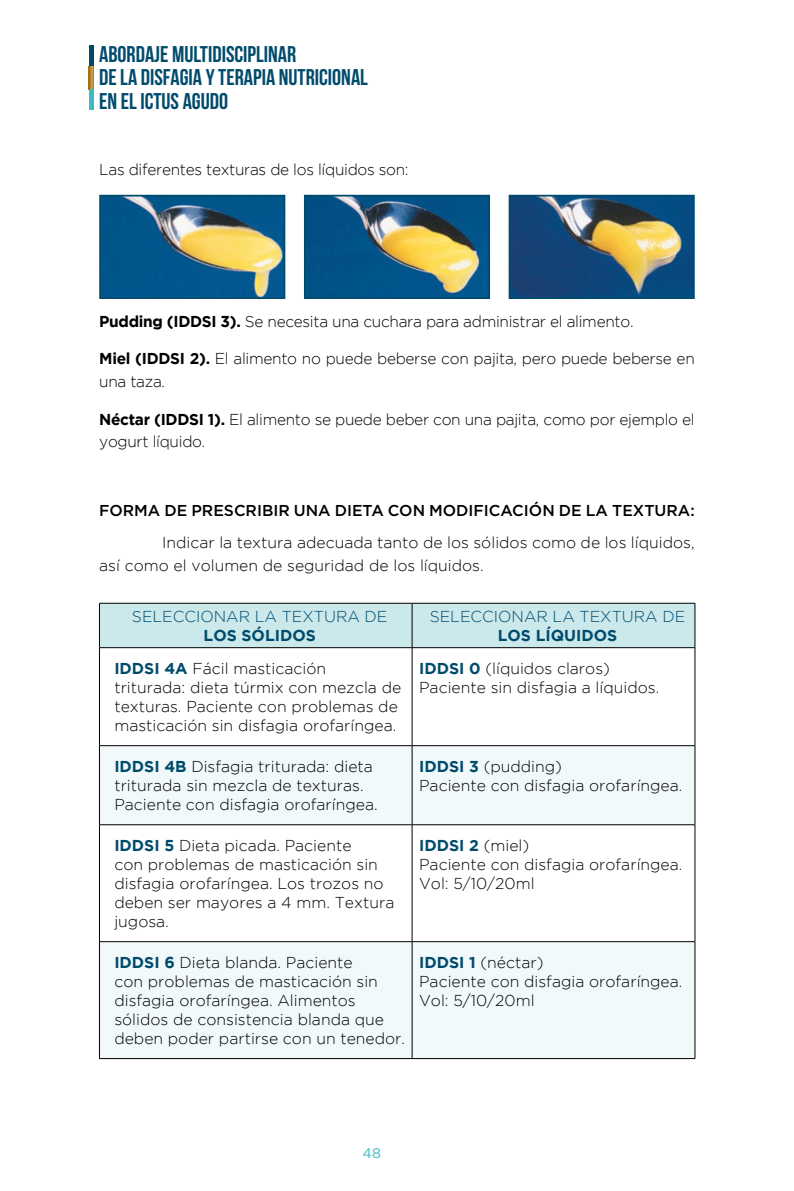
<style>
.page{position:relative;width:794px;height:1191px;background:#fff}
.page>*{position:absolute;margin:0;border:0;box-sizing:border-box;transform-origin:0 0}
.t1{font:700 22.75px/23.4px "Bebas Neue";color:#004b6c}
.t2{font:300 15.75px/18.9px "Gotham";color:#000}
.t3{font:300 15.75px/22.8px "Gotham";letter-spacing:-.02em;color:#000}
.t4{font:500 15.75px "Gotham";color:#000}
.t5{font:300 15.75px "Gotham";color:#004b6c}
.t6{font:700 15.75px "Gotham";color:#004b6c}
.t7{font:14px "Gotham";color:#3dbac2}
.s1{font-weight:700}
.s2{font-weight:700;color:#004b6c}
</style>
<div class="page">
<hr style="left:89px;top:45px;width:4px;height:21px;background:#004b6c">
<svg style="left:89px;top:66px;width:4px;height:23px"></svg>
<hr style="left:89px;top:89px;width:4px;height:21px;background:#3dbac2">
<div style="left:100px;top:604px;width:594px;height:43px;background:#cbe8eb"></div>
<svg style="left:100px;top:746px;width:594px;height:312px;fill:#f1f9fa"></svg>
<hr style="left:99px;top:603px;width:313px;height:1px;background:#000">
<hr style="left:99px;top:603px;width:1px;height:44px;background:#000">
<hr style="left:412px;top:603px;width:283px;height:1px;background:#000">
<hr style="left:412px;top:603px;width:1px;height:44px;background:#000">
<hr style="left:694px;top:603px;width:1px;height:44px;background:#000">
<hr style="left:99px;top:647px;width:313px;height:1px;background:#000">
<hr style="left:99px;top:648px;width:1px;height:97px;background:#000">
<hr style="left:412px;top:647px;width:283px;height:1px;background:#000">
<hr style="left:412px;top:648px;width:1px;height:97px;background:#000">
<hr style="left:694px;top:648px;width:1px;height:97px;background:#000">
<hr style="left:99px;top:745px;width:313px;height:1px;background:#000">
<hr style="left:99px;top:746px;width:1px;height:78px;background:#000">
<hr style="left:412px;top:745px;width:283px;height:1px;background:#000">
<hr style="left:412px;top:746px;width:1px;height:78px;background:#000">
<hr style="left:694px;top:746px;width:1px;height:78px;background:#000">
<hr style="left:99px;top:824px;width:313px;height:1px;background:#000">
<hr style="left:99px;top:825px;width:1px;height:116px;background:#000">
<hr style="left:412px;top:824px;width:283px;height:1px;background:#000">
<hr style="left:412px;top:825px;width:1px;height:116px;background:#000">
<hr style="left:694px;top:825px;width:1px;height:116px;background:#000">
<hr style="left:99px;top:941px;width:313px;height:1px;background:#000">
<hr style="left:99px;top:942px;width:1px;height:116px;background:#000">
<hr style="left:412px;top:941px;width:283px;height:1px;background:#000">
<hr style="left:412px;top:942px;width:1px;height:116px;background:#000">
<hr style="left:694px;top:942px;width:1px;height:116px;background:#000">
<hr style="left:99px;top:1058px;width:313px;height:1px;background:#000">
<hr style="left:412px;top:1058px;width:283px;height:1px;background:#000">
<img style="left:99px;top:194px;width:596px;height:105px">
<h1 class="t1" style="left:99px;top:42px;width:270px">ABORDAJE MULTIDISCIPLINAR<br>DE LA DISFAGIA Y TERAPIA NUTRICIONAL<br>EN EL ICTUS AGUDO</h1>
<p class="t3" style="left:99px;top:158px;width:311px">Las diferentes texturas de los líquidos son:</p>
<p class="t3" style="left:99px;top:309px;width:536px"><span class="s1">Pudding (IDDSI 3).</span> Se necesita una cuchara para administrar el alimento.</p>
<p class="t3" style="left:99px;top:347px;width:597px"><span class="s1">Miel (IDDSI 2).</span> El alimento no puede beberse con pajita, pero puede beberse en una taza.</p>
<p class="t3" style="left:99px;top:407px;width:597px"><span class="s1">Néctar (IDDSI 1).</span> El alimento se puede beber con una pajita, como por ejemplo el yogurt líquido.</p>
<p class="t4" style="left:99px;top:501px;width:597px">FORMA DE PRESCRIBIR UNA DIETA CON MODIFICACIÓN DE LA TEXTURA:</p>
<p class="t2" style="left:99px;top:531px;width:597px;line-height:22.8px;text-indent:63px">Indicar la textura adecuada tanto de los sólidos como de los líquidos, así como el volumen de seguridad de los líquidos.</p>
<p class="t5" style="left:132px;top:607px;width:257px">SELECCIONAR LA TEXTURA DE</p>
<p class="t6" style="left:204px;top:626px;width:114px">LOS SÓLIDOS</p>
<p class="t5" style="left:430px;top:607px;width:257px">SELECCIONAR LA TEXTURA DE</p>
<p class="t6" style="left:498px;top:626px;width:121px">LOS LÍQUIDOS</p>
<p class="t2" style="left:114px;top:659px;width:288px"><span class="s2">IDDSI 4A</span> Fácil masticación<br>triturada: dieta túrmix con mezcla de texturas. Paciente con problemas de masticación sin disfagia orofaríngea.</p>
<p class="t2" style="left:419px;top:659px;width:242px"><span class="s2">IDDSI 0</span> (líquidos claros)<br>Paciente sin disfagia a líquidos.</p>
<p class="t2" style="left:114px;top:757px;width:265px"><span class="s2">IDDSI 4B</span> Disfagia triturada: dieta triturada sin mezcla de texturas.<br>Paciente con disfagia orofaríngea.</p>
<p class="t2" style="left:419px;top:757px;width:265px"><span class="s2">IDDSI 3</span> (pudding)<br>Paciente con disfagia orofaríngea.</p>
<p class="t2" style="left:114px;top:836px;width:281px"><span class="s2">IDDSI 5</span> Dieta picada. Paciente<br>con problemas de masticación sin disfagia orofaríngea. Los trozos no deben ser mayores a 4 mm. Textura jugosa.</p>
<p class="t2" style="left:419px;top:836px;width:265px"><span class="s2">IDDSI 2</span> (miel)<br>Paciente con disfagia orofaríngea.<br>Vol: 5/10/20ml</p>
<p class="t2" style="left:114px;top:952px;width:292px"><span class="s2">IDDSI 6</span> Dieta blanda. Paciente<br>con problemas de masticación sin disfagia orofaríngea. Alimentos sólidos de consistencia blanda que deben poder partirse con un tenedor.</p>
<p class="t2" style="left:419px;top:952px;width:265px"><span class="s2">IDDSI 1</span> (néctar)<br>Paciente con disfagia orofaríngea.<br>Vol: 5/10/20ml</p>
<p class="t7" style="left:363px;top:1145px;width:20px">48</p>
</div>
